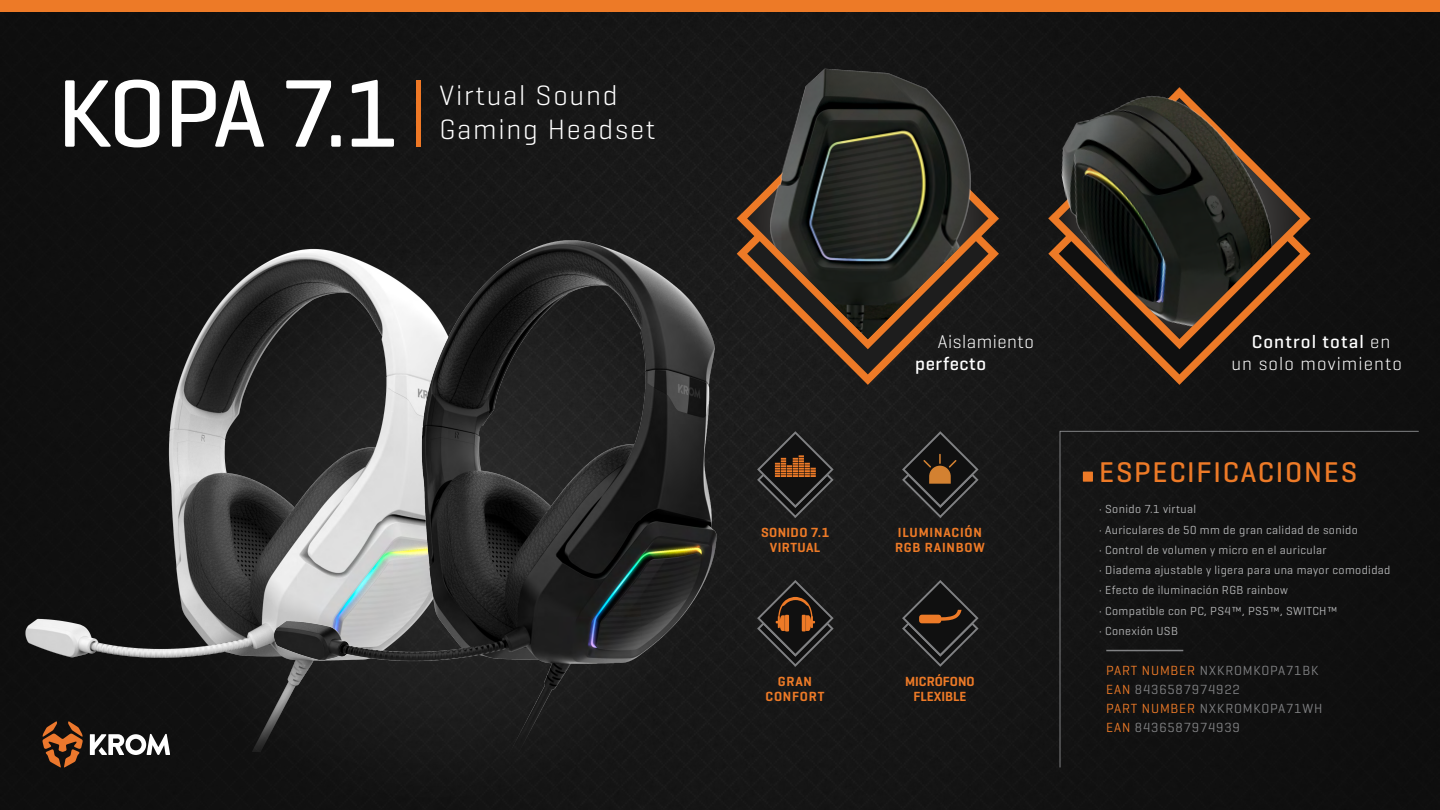
<style>
.page{position:relative;width:1440px;height:810px;background:#fff}
.page>*{position:absolute;margin:0;border:0;box-sizing:border-box;transform-origin:0 0}
.t1{font:500 97.57px "Geogrotesque";color:#fff}
.t2{font:500 29.03px "Geogrotesque";letter-spacing:.06em;color:#ed7a27}
.t3{font:300 28.5px/33.7px "Geogrotesque";letter-spacing:.06em;color:#fff}
.t4{font:300 18.75px/22.5px "Geogrotesque";letter-spacing:.055em;color:#fff;text-align:center}
.t5{font:300 18.75px "Geogrotesque";letter-spacing:.03em;color:#fff}
.t6{font:500 18.75px "Geogrotesque";letter-spacing:.03em;color:#fff}
.t7{font:13.5px/18.8px "Geogrotesque";letter-spacing:.06em;color:#808183}
.t8{font:600 13.5px/15px "Geogrotesque";letter-spacing:.05em;color:#ed7a27;text-align:center}
.t9{font:600 13.5px/15px "Geogrotesque";color:#ed7a27;text-align:center}
.t10{font:600 13.5px/15px "Geogrotesque";letter-spacing:.03em;color:#ed7a27;text-align:center}
.t11{font:11.85px/20.2px "Geogrotesque";letter-spacing:.03em;color:#b3b4b5}
.s1{font-weight:500}
.s2{color:#ed7a27}
</style>
<div class="page">
<div style="left:0;top:12px;width:1440px;height:798px;background:#141414"></div>
<div style="left:0;top:0;width:1440px;height:12px;background:#ed7a27"></div>
<svg style="left:42px;top:752px;width:41px;height:16px"></svg>
<svg style="left:90px;top:752px;width:52px;height:3px"></svg>
<div style="left:1059px;top:431px;width:360px;height:337px;background:#111"></div>
<hr style="left:1106px;top:650px;width:77px;height:1px;background:#808183">
<div style="left:743px;top:87px;width:256px;height:298px;background:#1a1a1a"></div>
<svg style="left:747px;top:339px;width:242px;height:35px;background:#2f241c"></svg>
<div style="left:1048px;top:87px;width:263px;height:298px;background:#141414"></div>
<svg style="left:1059px;top:339px;width:241px;height:35px;background:#281c14"></svg>
<svg style="left:757px;top:431px;width:77px;height:87px;background:#2f2721"></svg>
<svg style="left:757px;top:580px;width:77px;height:87px;background:#2d2620"></svg>
<svg style="left:902px;top:580px;width:77px;height:87px;background:#26221f"></svg>
<div style="left:142px;top:237px;width:580px;height:573px;background:#141414"></div>
<svg style="left:902px;top:431px;width:77px;height:87px;background:#2a2521"></svg>
<hr style="left:417px;top:80px;width:4px;height:67px;background:#ef7825">
<img style="left:1049px;top:12px;width:270px;height:327px">
<img style="left:737px;top:56px;width:257px;height:283px">
<img style="left:8px;top:242px;width:248px;height:510px">
<img style="left:256px;top:233px;width:487px;height:525px">
<h1 class="t1" style="left:57px;top:53px;width:343px">KOPA 7.1</h1>
<h3 class="t3" style="left:440px;top:78px;width:217px">Virtual Sound<br>Gaming Headset</h3>
<p class="t10" style="left:761px;top:525px;width:70px">SONIDO 7.1<br>VIRTUAL</p>
<p class="t8" style="left:766px;top:674px;width:60px">GRAN<br>CONFORT</p>
<h3 class="t5" style="left:938px;top:330px;width:98px">Aislamiento</h3>
<h3 class="t6" style="left:915px;top:352px;width:72px">perfecto</h3>
<p class="t8" style="left:895px;top:525px;width:91px;text-align:left">ILUMINACIÓN<br>RGB RAINBOW</p>
<h3 class="t4" style="left:1231px;top:330px;width:172px"><span class="s1">Control total</span> en<br>un solo movimiento</h3>
<h2 class="t2" style="left:1099px;top:454px;width:259px">ESPECIFICACIONES</h2>
<p class="t11" style="left:1099px;top:499px;width:293px">· Sonido 7.1 virtual<br>· Auriculares de 50 mm de gran calidad de sonido<br>· Control de volumen y micro en el auricular<br>· Diadema ajustable y ligera para una mayor comodidad · Efecto de iluminación RGB rainbow<br>· Compatible con PC, PS4™, PS5™, SWITCH™<br>· Conexión USB</p>
<p class="t9" style="left:905px;top:674px;width:71px">MICRÓFONO<br>FLEXIBLE</p>
<p class="t7" style="left:1106px;top:661px;width:218px"><span class="s2">PART NUMBER</span> NXKROMKOPA71BK<br><span class="s2">EAN</span> 8436587974922<br><span class="s2">PART NUMBER</span> NXKROMKOPA71WH<br><span class="s2">EAN</span> 8436587974939</p>
</div>
